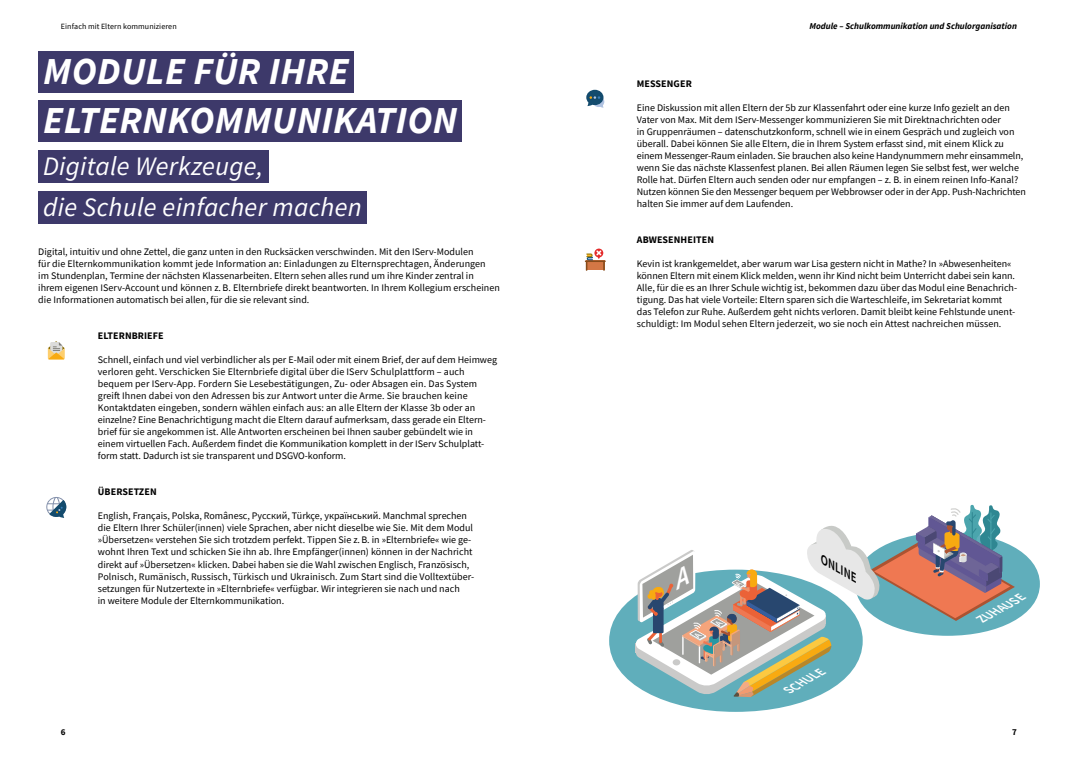
<style>
.page{position:relative;width:1078px;height:766px;background:#fff}
.page>*{position:absolute;margin:0;border:0;box-sizing:border-box;transform-origin:0 0}
.t1{font:italic 700 38px/49.6px "Source Sans Pro";letter-spacing:.01em;color:#fff}
.t2{font:italic 26.6px/41.1px "Source Sans Pro";letter-spacing:.01em;color:#fff}
.t3{font:italic 600 12.4px "Source Sans Pro";color:#fff}
.t4{font:italic 600 12.4px "Source Sans Pro";color:#000}
.t5{font:italic 600 12.3px "Source Sans Pro";color:#fff}
.t6{font:10px/12px "Source Sans Pro";color:#000}
.t7{font:700 10px "Source Sans Pro";letter-spacing:.01em;color:#000}
.t8{font:italic 700 9px "Source Sans Pro";color:#000}
.t9{font:700 9px "Source Sans Pro";color:#000}
.t10{font:8px "Source Sans Pro";letter-spacing:.01em;color:#000}
</style>
<div class="page">
<div style="left:38px;top:51px;width:316px;height:41px;background:#3d396a"></div>
<div style="left:38px;top:101px;width:424px;height:41px;background:#3d396a"></div>
<div style="left:38px;top:150px;width:230px;height:33px;background:#3d396a"></div>
<div style="left:38px;top:191px;width:328px;height:33px;background:#3d396a"></div>
<div style="left:855px;top:532px;width:184px;height:103px;background:#60aebb;border-radius:50%"></div>
<div style="left:609px;top:569px;width:253px;height:142px;background:#60aebb;border-radius:50%"></div>
<svg style="left:48px;top:341px;width:17px;height:18px"></svg>
<svg style="left:46px;top:497px;width:20px;height:21px"></svg>
<svg style="left:586px;top:90px;width:18px;height:18px"></svg>
<svg style="left:584px;top:248px;width:21px;height:23px"></svg>
<svg style="left:635px;top:504px;width:379px;height:193px"></svg>
<p class="t10" style="left:61px;top:21px;width:117px">Einfach mit Eltern kommunizieren</p>
<p class="t8" style="left:809px;top:20px;width:209px">Module – Schulkommunikation und Schulorganisation</p>
<h1 class="t1" style="left:43px;top:45px;width:415px">MODULE FÜR IHRE<br>ELTERNKOMMUNIKATION</h1>
<h2 class="t2" style="left:43px;top:145px;width:320px">Digitale Werkzeuge,<br>die Schule einfacher machen</h2>
<p class="t6" style="left:38px;top:246px;width:463px">Digital, intuitiv und ohne Zettel, die ganz unten in den Rucksäcken verschwinden. Mit den IServ-Modulen<br>für die Elternkommunikation kommt jede Information an: Einladungen zu Elternsprechtagen, Änderungen<br>im Stundenplan, Termine der nächsten Klassenarbeiten. Eltern sehen alles rund um ihre Kinder zentral in ihrem eigenen IServ-Account und können z.B. Elternbriefe direkt beantworten. In Ihrem Kollegium erscheinen die Informationen automatisch bei allen, für die sie relevant sind.</p>
<p class="t7" style="left:98px;top:329px;width:67px">ELTERNBRIEFE</p>
<p class="t6" style="left:98px;top:354px;width:400px">Schnell, einfach und viel verbindlicher als per E-Mail oder mit einem Brief, der auf dem Heimweg verloren geht. Verschicken Sie Elternbriefe digital über die IServ Schulplattform – auch bequem per IServ-App. Fordern Sie Lesebestätigungen, Zu- oder Absagen ein. Das System greift Ihnen dabei von den Adressen bis zur Antwort unter die Arme. Sie brauchen keine Kontaktdaten eingeben, sondern wählen einfach aus: an alle Eltern der Klasse 3b oder an einzelne? Eine Benachrichtigung macht die Eltern darauf aufmerksam, dass gerade ein Eltern&shy;brief für sie angekommen ist. Alle Antworten erscheinen bei Ihnen sauber gebündelt wie in einem virtuellen Fach. Außerdem findet die Kommunikation komplett in der IServ Schulplatt&shy;form statt. Dadurch ist sie transparent und DSGVO-konform.</p>
<p class="t7" style="left:98px;top:485px;width:60px">ÜBERSETZEN</p>
<p class="t6" style="left:98px;top:510px;width:378px">English, Français, Polska, Românesc, Русский, Türkçe, український. Manchmal sprechen die Eltern Ihrer Schüler(innen) viele Sprachen, aber nicht dieselbe wie Sie. Mit dem Modul »Übersetzen« verstehen Sie sich trotzdem perfekt. Tippen Sie z.B. in »Elternbriefe« wie ge&shy;wohnt Ihren Text und schicken Sie ihn ab. Ihre Empfänger(innen) können in der Nachricht direkt auf »Übersetzen« klicken. Dabei haben sie die Wahl zwischen Englisch, Französisch, Polnisch, Rumänisch, Russisch, Türkisch und Ukrainisch. Zum Start sind die Volltextüber&shy;setzungen für Nutzertexte in »Elternbriefe« verfügbar. Wir integrieren sie nach und nach<br>in weitere Module der Elternkommunikation.</p>
<p class="t7" style="left:636px;top:77px;width:56px">MESSENGER</p>
<p class="t6" style="left:636px;top:102px;width:390px">Eine Diskussion mit allen Eltern der 5b zur Klassenfahrt oder eine kurze Info gezielt an den Vater von Max. Mit dem IServ-Messenger kommunizieren Sie mit Direktnachrichten oder<br>in Gruppenräumen – datenschutzkonform, schnell wie in einem Gespräch und zugleich von überall. Dabei können Sie alle Eltern, die in Ihrem System erfasst sind, mit einem Klick zu einem Messenger-Raum einladen. Sie brauchen also keine Handynummern mehr einsammeln, wenn Sie das nächste Klassenfest planen. Bei allen Räumen legen Sie selbst fest, wer welche Rolle hat. Dürfen Eltern auch senden oder nur empfangen – z. B. in einem reinen Info-Kanal?<br>Nutzen können Sie den Messenger bequem per Webbrowser oder in der App. Push-Nachrichten halten Sie immer auf dem Laufenden.</p>
<p class="t7" style="left:636px;top:233px;width:79px">ABWESENHEITEN</p>
<p class="t6" style="left:636px;top:258px;width:382px">Kevin ist krankgemeldet, aber warum war Lisa gestern nicht in Mathe? In »Abwesenheiten« können Eltern mit einem Klick melden, wenn ihr Kind nicht beim Unterricht dabei sein kann.<br>Alle, für die es an Ihrer Schule wichtig ist, bekommen dazu über das Modul eine Benachrich&shy;tigung. Das hat viele Vorteile: Eltern sparen sich die Warteschleife, im Sekretariat kommt das Telefon zur Ruhe. Außerdem geht nichts verloren. Damit bleibt keine Fehlstunde unent&shy;schuldigt: Im Modul sehen Eltern jederzeit, wo sie noch ein Attest nachreichen müssen.</p>
<p class="t4" style="left:826px;top:552px;width:43px;rotate:30deg">ONLINE</p>
<p class="t5" style="left:783px;top:683px;width:44px;rotate:-30deg">SCHULE</p>
<p class="t3" style="left:976px;top:612px;width:53px;rotate:-30deg">ZUHAUSE</p>
<p class="t9" style="left:61px;top:725px;width:6px">6</p>
<p class="t9" style="left:1011px;top:725px;width:6px">7</p>
</div>
